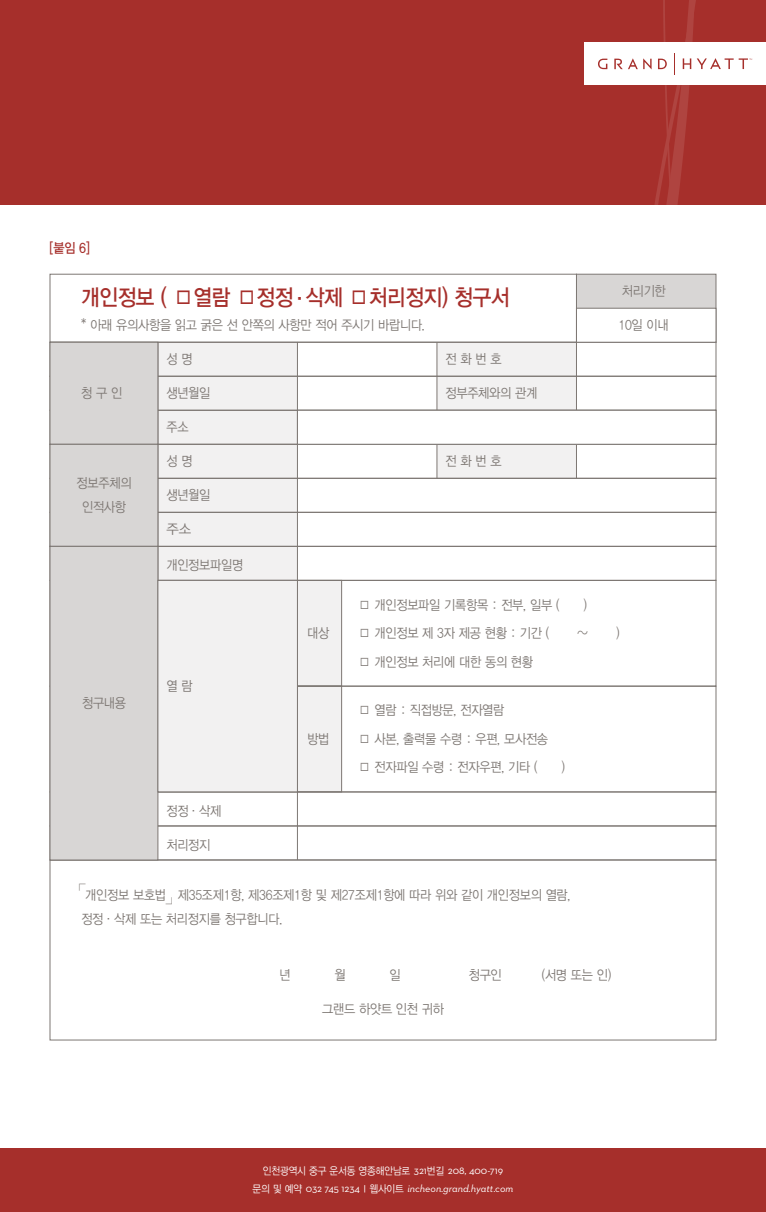
<style>
.page{position:relative;width:766px;height:1212px;background:#fff}
.page>*{position:absolute;margin:0;border:0;box-sizing:border-box;transform-origin:0 0}
.t1{font:22.5px "YDIYGO330";letter-spacing:-.02em;color:#a62f2b;scale:.9 1}
.t2{font:13.5px/24px "YDIYGO320";letter-spacing:-.02em;color:#7d7773;scale:.9 1}
.t3{font:13.5px "YDIYGO330";color:#a62f2b;scale:.9 1}
.t4{font:13.5px "YDIYGO320";letter-spacing:-.02em;color:#7d7773}
.t5{font:italic 10.5px "Neutraface 2 Text";color:#fff}
.t6{font:10.5px "YDIYGO320";letter-spacing:-.01em;color:#fff;scale:.9 1}
.s1{font-family:"Neutraface 2 Text"}
.s2{font-family:"YDIYGO320";font-style:normal}
.s3{font-style:normal}
</style>
<div class="page">
<div style="left:297px;top:580px;width:45px;height:106px;background:#f2f1f1;border:1px solid #7d7773"></div>
<div style="left:297px;top:686px;width:45px;height:106px;background:#f2f1f1;border:1px solid #7d7773"></div>
<div style="left:576px;top:274px;width:140px;height:68px;background:#d8d6d5;border:1px solid #7d7773"></div>
<div style="left:158px;top:444px;width:139px;height:348px;background:#f2f1f1"></div>
<div style="left:437px;top:342px;width:139px;height:68px;background:#f2f1f1"></div>
<div style="left:437px;top:444px;width:139px;height:34px;background:#f2f1f1"></div>
<div style="left:158px;top:342px;width:139px;height:102px;background:#f2f1f1"></div>
<div style="left:50px;top:274px;width:526px;height:68px;background:#fff;border:1px solid #7d7773"></div>
<div style="left:50px;top:342px;width:666px;height:34px;border:1px solid #7d7773"></div>
<div style="left:50px;top:376px;width:666px;height:34px;border:1px solid #7d7773"></div>
<div style="left:576px;top:308px;width:140px;height:34px;background:#fff;border:1px solid #7d7773"></div>
<div style="left:50px;top:410px;width:666px;height:34px;border:1px solid #7d7773"></div>
<div style="left:50px;top:444px;width:666px;height:34px;border:1px solid #7d7773"></div>
<div style="left:50px;top:478px;width:666px;height:34px;border:1px solid #7d7773"></div>
<div style="left:50px;top:512px;width:666px;height:34px;border:1px solid #7d7773"></div>
<div style="left:50px;top:546px;width:666px;height:34px;border:1px solid #7d7773"></div>
<div style="left:50px;top:580px;width:666px;height:106px;border:1px solid #7d7773"></div>
<div style="left:50px;top:686px;width:666px;height:106px;border:1px solid #7d7773"></div>
<hr style="left:158px;top:342px;width:1px;height:276px;background:#7d7773">
<hr style="left:297px;top:342px;width:1px;height:518px;background:#7d7773">
<hr style="left:436px;top:342px;width:1px;height:136px;background:#7d7773">
<hr style="left:576px;top:342px;width:1px;height:68px;background:#7d7773">
<hr style="left:576px;top:444px;width:1px;height:34px;background:#7d7773">
<div style="left:50px;top:792px;width:666px;height:34px;border:1px solid #7d7773"></div>
<div style="left:50px;top:826px;width:666px;height:34px;border:1px solid #7d7773"></div>
<div style="left:50px;top:860px;width:666px;height:180px;border:1px solid #7d7773"></div>
<div style="left:0;top:1148px;width:765px;height:64px;background:#a62f2b"></div>
<div style="left:0;top:0;width:765px;height:204px;background:#a62f2b"></div>
<div style="left:584px;top:43px;width:181px;height:42px;background:#fff"></div>
<svg style="left:597px;top:0;width:154px;height:204px"></svg>
<div style="left:50px;top:342px;width:108px;height:102px;background:#d8d6d5;border:1px solid #7d7773"></div>
<div style="left:50px;top:444px;width:108px;height:102px;background:#d8d6d5;border:1px solid #7d7773"></div>
<div style="left:50px;top:546px;width:108px;height:314px;background:#d8d6d5;border:1px solid #7d7773"></div>
<div style="left:297px;top:410px;width:419px;height:34px;background:#fff;border:1px solid #7d7773"></div>
<div style="left:158px;top:580px;width:139px;height:212px;background:#f2f1f1;border:1px solid #7d7773"></div>
<p class="t3" style="left:49px;top:240px;width:46px">[붙임 6]</p>
<h1 class="t1" style="left:81px;top:285px;width:477px">개인정보 ( □열람 □정정 . 삭제 □처리정지) 청구서</h1>
<p class="t2" style="left:81px;top:313px;width:383px">* 아래 유의사항을 읽고 굵은 선 안쪽의 사항만 적어 주시기 바랍니다.</p>
<p class="t2" style="left:166px;top:347px;width:31px">성 명</p>
<p class="t2" style="left:166px;top:381px;width:50px">생년월일</p>
<p class="t2" style="left:166px;top:415px;width:26px">주소</p>
<p class="t2" style="left:445px;top:347px;width:64px">전 화 번 호</p>
<p class="t2" style="left:81px;top:381px;width:47px">청 구 인</p>
<p class="t2" style="left:445px;top:381px;width:103px">정부주체와의 관계</p>
<p class="t2" style="left:77px;top:471px;width:63px;text-align:center">정보주체의 인적사항</p>
<p class="t2" style="left:166px;top:449px;width:31px">성 명</p>
<p class="t2" style="left:166px;top:483px;width:50px">생년월일</p>
<p class="t4" style="left:166px;top:522px;width:26px">주소</p>
<p class="t2" style="left:166px;top:553px;width:87px">개인정보파일명</p>
<p class="t2" style="left:445px;top:449px;width:64px">전 화 번 호</p>
<p class="t2" style="left:621px;top:279px;width:50px">처리기한</p>
<p class="t2" style="left:618px;top:313px;width:57px">10일 이내</p>
<p class="t2" style="left:82px;top:691px;width:50px">청구내용</p>
<p class="t2" style="left:166px;top:674px;width:31px">열 람</p>
<p class="t2" style="left:166px;top:799px;width:62px">정정 . 삭제</p>
<p class="t2" style="left:166px;top:833px;width:50px">처리정지</p>
<p class="t2" style="left:307px;top:621px;width:26px">대상</p>
<p class="t2" style="left:307px;top:727px;width:26px">방법</p>
<p class="t2" style="left:358px;top:593px;width:225px">□ 개인정보파일 기록항목 : 전부, 일부 (</p>
<p class="t2" style="left:583px;top:593px;width:5px">)</p>
<p class="t2" style="left:358px;top:621px;width:213px">□ 개인정보 제 3자 제공 현황 : 기간 (</p>
<p class="t2" style="left:577px;top:621px;width:14px">~</p>
<p class="t2" style="left:616px;top:621px;width:5px">)</p>
<p class="t2" style="left:358px;top:650px;width:195px">□ 개인정보 처리에 대한 동의 현황</p>
<p class="t2" style="left:358px;top:699px;width:163px">□ 열람 : 직접방문, 전자열람</p>
<p class="t2" style="left:358px;top:727px;width:212px">□ 사본, 출력물 수령 : 우편, 모사전송</p>
<p class="t2" style="left:358px;top:756px;width:200px">□ 전자파일 수령 : 전자우편, 기타 (</p>
<p class="t2" style="left:561px;top:756px;width:5px">)</p>
<p class="t2" style="left:85px;top:879px;width:91px;line-height:10.5px;text-indent:-12px">┌<br>개인정보 보호법</p>
<p class="t2" style="left:81px;top:883px;width:545px;text-indent:96px">제35조제1항, 제36조제1항 및 제27조제1항에 따라 위와 같이 개인정보의 열람, 정정 . 삭제 또는 처리정지를 청구합니다.</p>
<p class="t2" style="left:166px;top:892px;width:15px">┘</p>
<p class="t2" style="left:279px;top:963px;width:14px">년</p>
<p class="t2" style="left:334px;top:963px;width:14px">월</p>
<p class="t2" style="left:389px;top:963px;width:14px">일</p>
<p class="t2" style="left:468px;top:963px;width:38px">청구인</p>
<p class="t2" style="left:541px;top:963px;width:79px">(서명 또는 인)</p>
<p class="t2" style="left:322px;top:997px;width:137px">그랜드 하얏트 인천 귀하</p>
<p class="t6" style="left:263px;top:1165px;width:268px">인천광역시 중구 운서동 영종해안남로 <span class="s1">321</span>번길 <span class="s1">208, 400-719</span></p>
<p class="t5" style="left:252px;top:1182px;width:262px"><span class="s2">문의 및 예약</span> <span class="s3">032 745 1234</span> <span class="s2">l 웹사이트</span> incheon.grand.hyatt.com</p>
</div>
